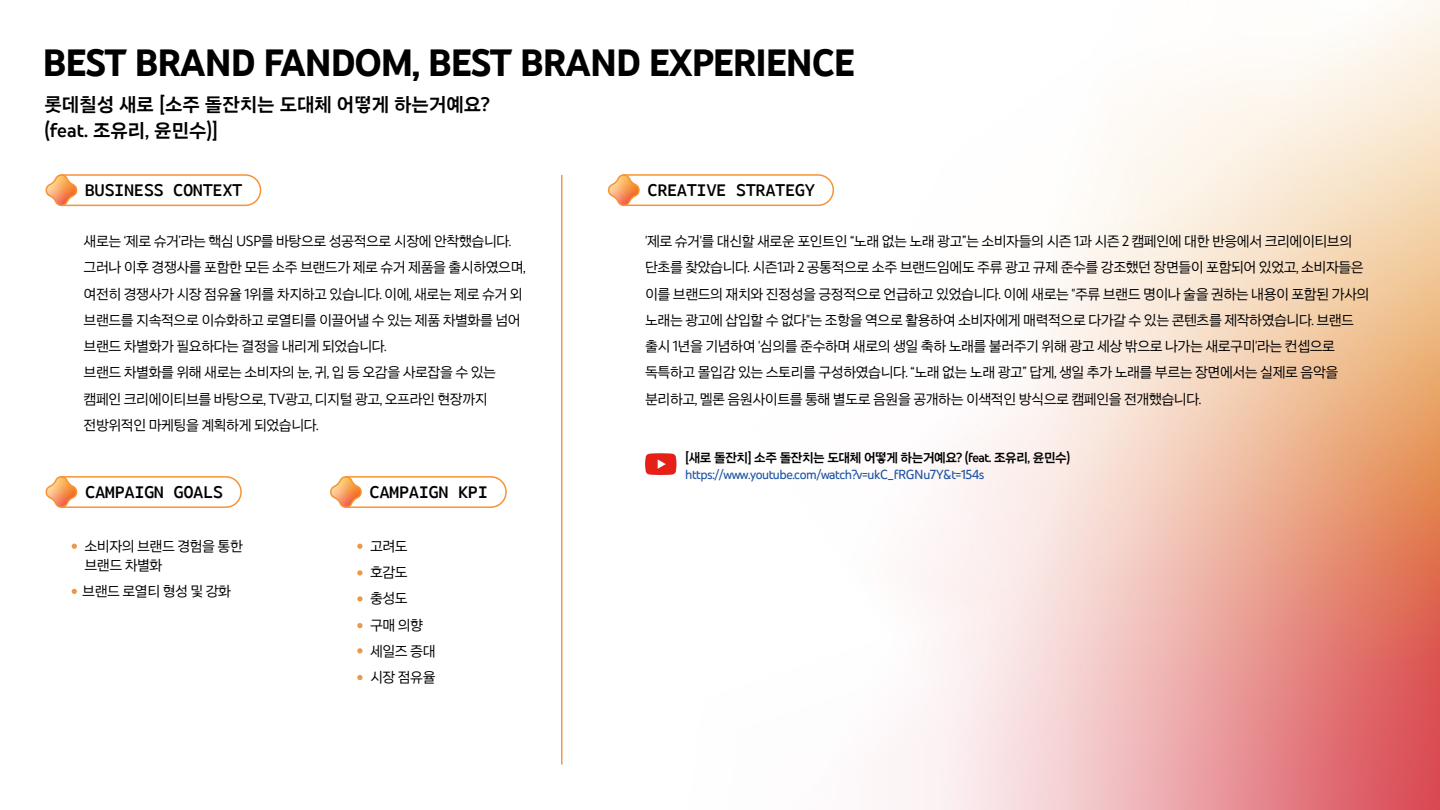
<style>
.page{position:relative;width:1440px;height:810px;background:#fff}
.page>*{position:absolute;margin:0;border:0;box-sizing:border-box;transform-origin:0 0}
.t1{font:700 39px "You Tube Sans 48 pt";letter-spacing:-.04em;color:#000}
.t2{font:600 20.25px/26.2px "You Tube Sans 48 pt";color:#000}
.t3{font:600 17.25px "You Tube Sans Mono";letter-spacing:-.03em;color:#000}
.t4{font:15px/26.2px "You Tube Sans 48 pt";letter-spacing:-.03em;color:#000}
.t5{font:500 13.5px "You Tube Sans 48 pt";letter-spacing:-.03em;color:#1f55a4}
.t6{font:600 13.5px "You Tube Sans 48 pt";letter-spacing:-.03em;color:#000}
</style>
<div class="page">
<img style="left:71px;top:0;width:1369px;height:810px">
<svg style="left:606px;top:173px;width:229px;height:35px"></svg>
<svg style="left:45px;top:174px;width:217px;height:34px"></svg>
<svg style="left:328px;top:475px;width:180px;height:35px"></svg>
<svg style="left:45px;top:475px;width:198px;height:35px"></svg>
<svg style="left:357px;top:544px;width:6px;height:5px"></svg>
<svg style="left:357px;top:570px;width:6px;height:6px"></svg>
<svg style="left:357px;top:596px;width:6px;height:6px"></svg>
<svg style="left:357px;top:623px;width:6px;height:5px"></svg>
<svg style="left:357px;top:648px;width:6px;height:5px"></svg>
<svg style="left:357px;top:675px;width:6px;height:5px"></svg>
<svg style="left:72px;top:544px;width:5px;height:5px"></svg>
<svg style="left:72px;top:589px;width:5px;height:5px"></svg>
<svg style="left:645px;top:453px;width:31px;height:22px"></svg>
<hr style="left:561px;top:175px;width:1px;height:590px;background:#ea994a">
<h1 class="t1" style="left:42px;top:40px;width:814px">BEST BRAND FANDOM, BEST BRAND EXPERIENCE</h1>
<h2 class="t2" style="left:45px;top:91px;width:447px">롯데칠성 새로 [소주 돌잔치는 도대체 어떻게 하는거예요? (feat. 조유리, 윤민수)]</h2>
<p class="t3" style="left:85px;top:177px;width:159px">BUSINESS CONTEXT</p>
<p class="t4" style="left:84px;top:228px;width:444px">새로는 ‘제로 슈거’라는 핵심 USP를 바탕으로 성공적으로 시장에 안착했습니다. 그러나 이후 경쟁사를 포함한 모든 소주 브랜드가 제로 슈거 제품을 출시하였으며, 여전히 경쟁사가 시장 점유율 1위를 차지하고 있습니다. 이에, 새로는 제로 슈거 외 브랜드를 지속적으로 이슈화하고 로열티를 이끌어낼 수 있는 제품 차별화를 넘어 브랜드 차별화가 필요하다는 결정을 내리게 되었습니다.<br>브랜드 차별화를 위해 새로는 소비자의 눈, 귀, 입 등 오감을 사로잡을 수 있는 캠페인 크리에이티브를 바탕으로, TV광고, 디지털 광고, 오프라인 현장까지 전방위적인 마케팅을 계획하게 되었습니다.</p>
<p class="t3" style="left:85px;top:479px;width:140px">CAMPAIGN GOALS</p>
<p class="t3" style="left:370px;top:479px;width:120px">CAMPAIGN KPI</p>
<p class="t4" style="left:84px;top:536px;width:160px;line-height:18.8px">소비자의 브랜드 경험을 통한 브랜드 차별화</p>
<p class="t4" style="left:82px;top:578px;width:150px">브랜드 로열티 형성 및 강화</p>
<p class="t4" style="left:370px;top:533px;width:67px">고려도 호감도 충성도 구매 의향 세일즈 증대 시장 점유율</p>
<p class="t3" style="left:648px;top:177px;width:169px">CREATIVE STRATEGY</p>
<p class="t4" style="left:645px;top:228px;width:726px">'제로 슈거'를 대신할 새로운 포인트인 “노래 없는 노래 광고”는 소비자들의 시즌 1과 시즌 2 캠페인에 대한 반응에서 크리에이티브의 단초를 찾았습니다. 시즌1과 2 공통적으로 소주 브랜드임에도 주류 광고 규제 준수를 강조했던 장면들이 포함되어 있었고, 소비자들은 이를 브랜드의 재치와 진정성을 긍정적으로 언급하고 있었습니다. 이에 새로는 "주류 브랜드 명이나 술을 권하는 내용이 포함된 가사의 노래는 광고에 삽입할 수 없다"는 조항을 역으로 활용하여 소비자에게 매력적으로 다가갈 수 있는 콘텐츠를 제작하였습니다. 브랜드 출시 1년을 기념하여 '심의를 준수하며 새로의 생일 축하 노래를 불러주기 위해 광고 세상 밖으로 나가는 새로구미'라는 컨셉으로 독특하고 몰입감 있는 스토리를 구성하였습니다. “노래 없는 노래 광고” 답게, 생일 추가 노래를 부르는 장면에서는 실제로 음악을 분리하고, 멜론 음원사이트를 통해 별도로 음원을 공개하는 이색적인 방식으로 캠페인을 전개했습니다.</p>
<p class="t6" style="left:685px;top:450px;width:387px">[새로 돌잔치] 소주 돌잔치는 도대체 어떻게 하는거예요? (feat. 조유리, 윤민수)</p>
<p class="t5" style="left:685px;top:466px;width:301px">https://www.youtube.com/watch?v=ukC_fRGNu7Y&amp;t=154s</p>
</div>
